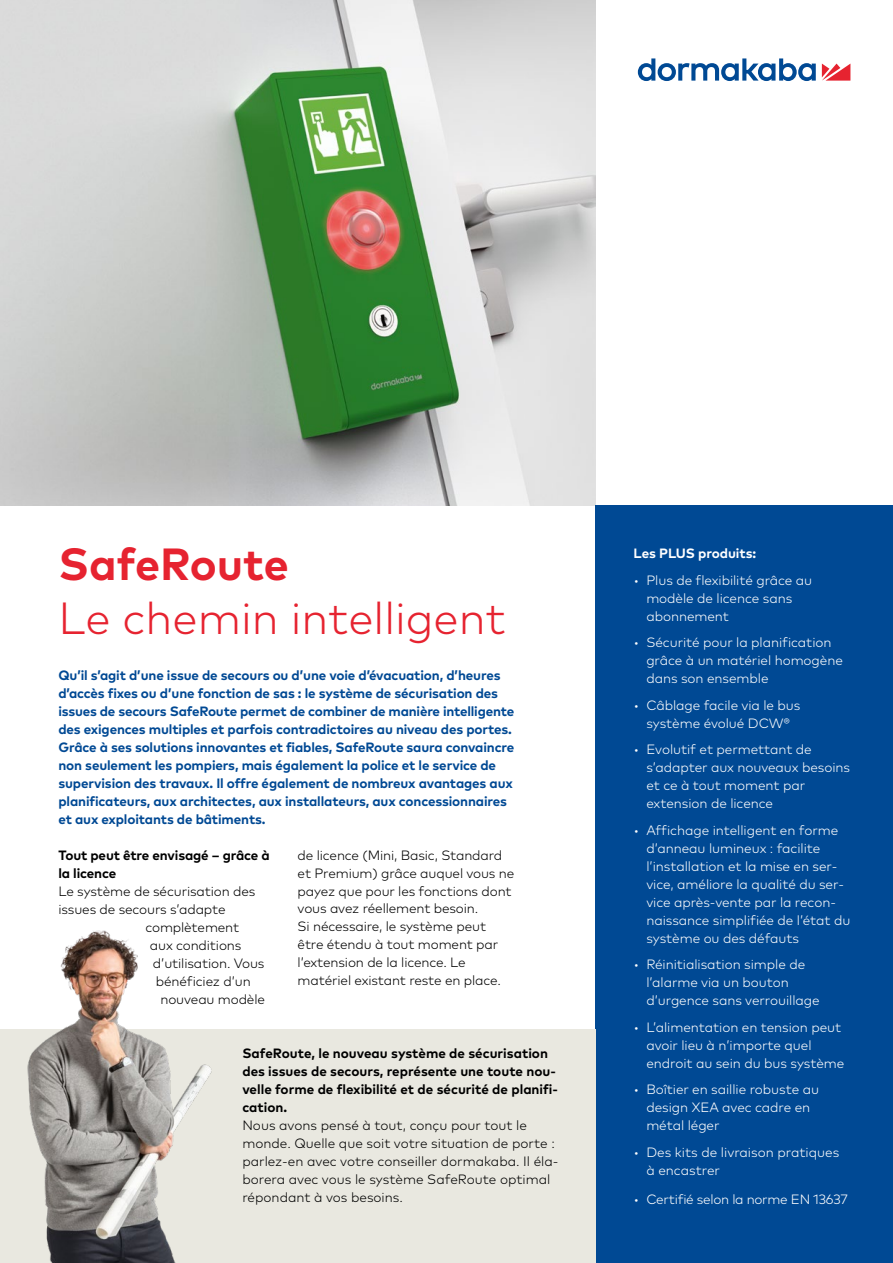
<style>
.page{position:relative;width:893px;height:1263px;background:#fff}
.page>*{position:absolute;margin:0;border:0;box-sizing:border-box;transform-origin:0 0}
.t1{font:300 45px "Mark Pro";color:#e62330}
.t2{font:700 45px "Mark Pro";color:#e62330}
.t3{font:300 13.5px/18px "Mark Pro";letter-spacing:-.005em;color:#fff}
.t4{font:700 13.5px/18px "Mark Pro";letter-spacing:-.01em;color:#004994}
.t5{font:300 13.5px/18px "Mark Pro";letter-spacing:-.01em;color:#000}
.t6{font:700 13.5px/18px "Mark Pro";color:#000}
.t7{font:700 13.5px "Mark Pro";letter-spacing:-.005em;color:#fff}
</style>
<div class="page">
<svg style="left:822px;top:64px;width:28px;height:17px"></svg>
<svg style="left:638px;top:58px;width:178px;height:23px"></svg>
<img style="left:0;top:0;width:595px;height:505px">
<div style="left:595px;top:505px;width:298px;height:758px;background:#004994"></div>
<div style="left:0;top:1029px;width:595px;height:234px;background:#e9e8e0"></div>
<img style="left:27px;top:930px;width:185px;height:333px">
<h1 class="t2" style="left:58px;top:530px;width:232px">SafeRoute</h1>
<h1 class="t1" style="left:58px;top:584px;width:449px">Le chemin intelligent</h1>
<p class="t4" style="left:58px;top:665px;width:457px">Qu’il s’agit d’une issue de secours ou d’une voie d’évacuation, d’heures d’accès fixes ou d’une fonction de sas : le système de sécurisation des issues de secours SafeRoute permet de combiner de manière intelligente des exigences multiples et parfois contradictoires au niveau des portes.<br>Grâce à ses solutions innovantes et fiables, SafeRoute saura convaincre non seulement les pompiers, mais également la police et le service de supervision des travaux. Il offre également de nombreux avantages aux planificateurs, aux architectes, aux installateurs, aux concessionnaires et aux exploitants de bâtiments.</p>
<p class="t6" style="left:58px;top:845px;width:213px">Tout peut être envisagé – grâce à la licence</p>
<p class="t5" style="left:58px;top:881px;width:198px">Le système de sécurisation des</p>
<p class="t5" style="left:58px;top:899px;width:169px">issues de secours s’adapte</p>
<p class="t5" style="left:145px;top:917px;width:95px">complètement</p>
<p class="t5" style="left:150px;top:935px;width:93px">aux conditions</p>
<p class="t5" style="left:153px;top:953px;width:113px">d’utilisation. Vous</p>
<p class="t5" style="left:156px;top:971px;width:96px">bénéficiez d’un</p>
<p class="t5" style="left:160px;top:989px;width:106px">nouveau modèle</p>
<p class="t5" style="left:298px;top:845px;width:218px">de licence (Mini, Basic, Standard et Premium) grâce auquel vous ne payez que pour les fonctions dont vous avez réellement besoin.<br>Si nécessaire, le système peut être étendu à tout moment par l’extension de la licence. Le matériel existant reste en place.</p>
<p class="t6" style="left:242px;top:1043px;width:317px">SafeRoute, le nouveau système de sécurisation des issues de secours, représente une toute nou&shy;velle forme de flexibilité et de sécurité de planifi&shy;cation.</p>
<p class="t5" style="left:242px;top:1115px;width:318px">Nous avons pensé à tout, conçu pour tout le monde. Quelle que soit votre situation de porte : parlez-en avec votre conseiller dormakaba. Il éla&shy;borera avec vous le système SafeRoute optimal répondant à vos besoins.</p>
<p class="t7" style="left:634px;top:543px;width:124px">Les PLUS produits:</p>
<p class="t3" style="left:646px;top:570px;width:167px;text-indent:-13px">• Plus de flexibilité grâce au modèle de licence sans abonnement</p>
<p class="t3" style="left:646px;top:632px;width:198px;text-indent:-13px">• Sécurité pour la planification grâce à un matériel homogène dans son ensemble</p>
<p class="t3" style="left:634px;top:695px;width:168px;text-align:center">• Câblage facile via le bus système évolué DCW®</p>
<p class="t3" style="left:646px;top:739px;width:205px;text-indent:-13px">• Evolutif et permettant de s’adapter aux nouveaux besoins et ce à tout moment par extension de licence</p>
<p class="t3" style="left:646px;top:820px;width:206px;text-indent:-13px">• Affichage intelligent en forme d’anneau lumineux : facilite l’installation et la mise en ser&shy;vice, améliore la qualité du ser&shy;vice après-vente par la recon&shy;naissance simplifiée de l’état du système ou des défauts</p>
<p class="t3" style="left:646px;top:954px;width:175px;text-indent:-13px">• Réinitialisation simple de l’alarme via un bouton d’urgence sans verrouillage</p>
<p class="t3" style="left:646px;top:1017px;width:200px;text-indent:-13px">• L’alimentation en tension peut avoir lieu à n’importe quel endroit au sein du bus système</p>
<p class="t3" style="left:646px;top:1079px;width:174px;text-indent:-13px">• Boîtier en saillie robuste au design XEA avec cadre en métal léger</p>
<p class="t3" style="left:646px;top:1142px;width:195px;text-indent:-13px">• Des kits de livraison pratiques à encastrer</p>
<p class="t3" style="left:634px;top:1189px;width:216px">• Certifié selon la norme EN 13637</p>
</div>
